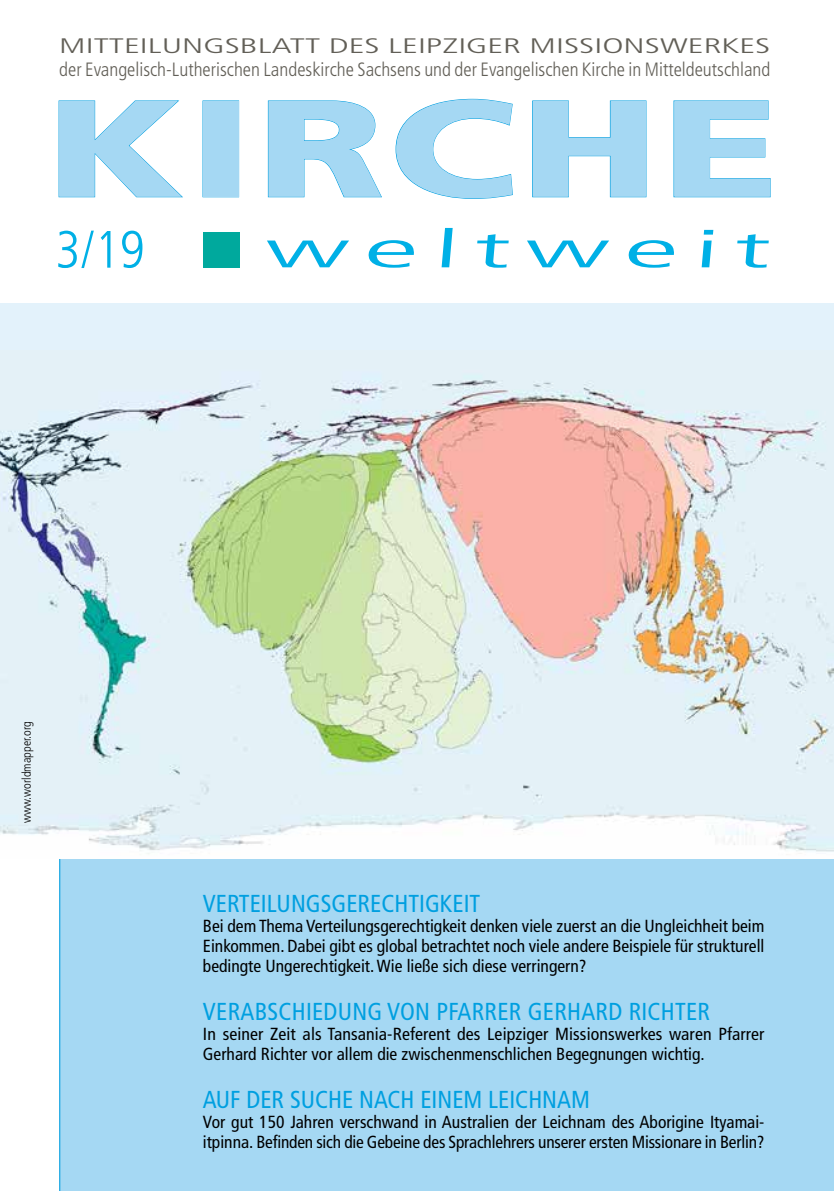
<style>
.page{position:relative;width:834px;height:1191px;background:#fff}
.page>*{position:absolute;margin:0;border:0;box-sizing:border-box;transform-origin:0 0}
.t1{font:900 137.2px "Frutiger";letter-spacing:.02em;color:#a5d8f3;scale:1.39 1}
.t2{font:300 condensed 52.5px "Frutiger";color:#00b0e6;scale:2.5 1}
.t3{font:300 condensed 52.5px "Frutiger";color:#00b0e6}
.t4{font:condensed 24.5px "Frutiger";color:#009fe0}
.t5{font:300 condensed 21px "Frutiger";color:#625f57;scale:1.7 1}
.t6{font:300 condensed 19.25px "Frutiger";color:#625f57}
.t7{font:condensed 17.5px/20.1px "Frutiger";color:#000}
.t8{font:300 condensed 12.25px "Frutiger";color:#000}
</style>
<div class="page">
<div style="left:60px;top:859px;width:773px;height:332px;background:#a5d8f3"></div>
<svg style="left:58px;top:100px;width:125px;height:98px"></svg>
<div style="left:202px;top:101px;width:37px;height:96px;border:1px solid #009fe0"></div>
<svg style="left:267px;top:100px;width:115px;height:98px"></svg>
<svg style="left:395px;top:98px;width:118px;height:101px"></svg>
<svg style="left:532px;top:100px;width:114px;height:98px"></svg>
<svg style="left:673px;top:100px;width:98px;height:98px"></svg>
<div style="left:203px;top:232px;width:36px;height:36px;background:#00a99d"></div>
<div style="left:0;top:303px;width:833px;height:555px;background:#e3f2fb"></div>
<img style="left:0;top:380px;width:833px;height:478px">
<p class="t5" style="left:59px;top:34px;width:420px">Mitteilungsblatt des Leipziger Missionswerkes</p>
<p class="t6" style="left:59px;top:58px;width:712px">der Evangelisch-Lutherischen Landeskirche Sachsens und der Evangelischen Kirche in Mitteldeutschland</p>
<h1 class="t1" style="left:47px;top:66px;width:528px">KIRCHE</h1>
<h2 class="t3" style="left:56px;top:220px;width:91px">3/19</h2>
<h2 class="t2" style="left:263px;top:219px;width:206px">weltweit</h2>
<p class="t8" style="left:19px;top:823px;width:103px;rotate:-90deg">www.worldmapper.org</p>
<h3 class="t4" style="left:203px;top:889px;width:279px">Verteilungsgerechtigkeit</h3>
<p class="t7" style="left:203px;top:915px;width:563px;text-align:justify">Bei dem Thema Verteilungsgerechtigkeit denken viele zuerst an die Ungleichheit beim Einkommen. Dabei gibt es global betrachtet noch viele andere Beispiele für strukturell bedingte Ungerechtigkeit. Wie ließe sich diese verringern?</p>
<h3 class="t4" style="left:203px;top:997px;width:508px">Verabschiedung von Pfarrer Gerhard Richter</h3>
<p class="t7" style="left:203px;top:1024px;width:563px">In seiner Zeit als Tansania-Referent des Leipziger Missionswerkes waren Pfarrer<br>Gerhard Richter vor allem die zwischenmenschlichen Begegnungen wichtig.</p>
<h3 class="t4" style="left:203px;top:1085px;width:385px">Auf der Suche nach einem Leichnam</h3>
<p class="t7" style="left:203px;top:1112px;width:563px">Vor gut 150 Jahren verschwand in Australien der Leichnam des Aborigine Ityamai&shy;itpinna. Befinden sich die Gebeine des Sprachlehrers unserer ersten Missionare in Berlin?</p>
</div>
